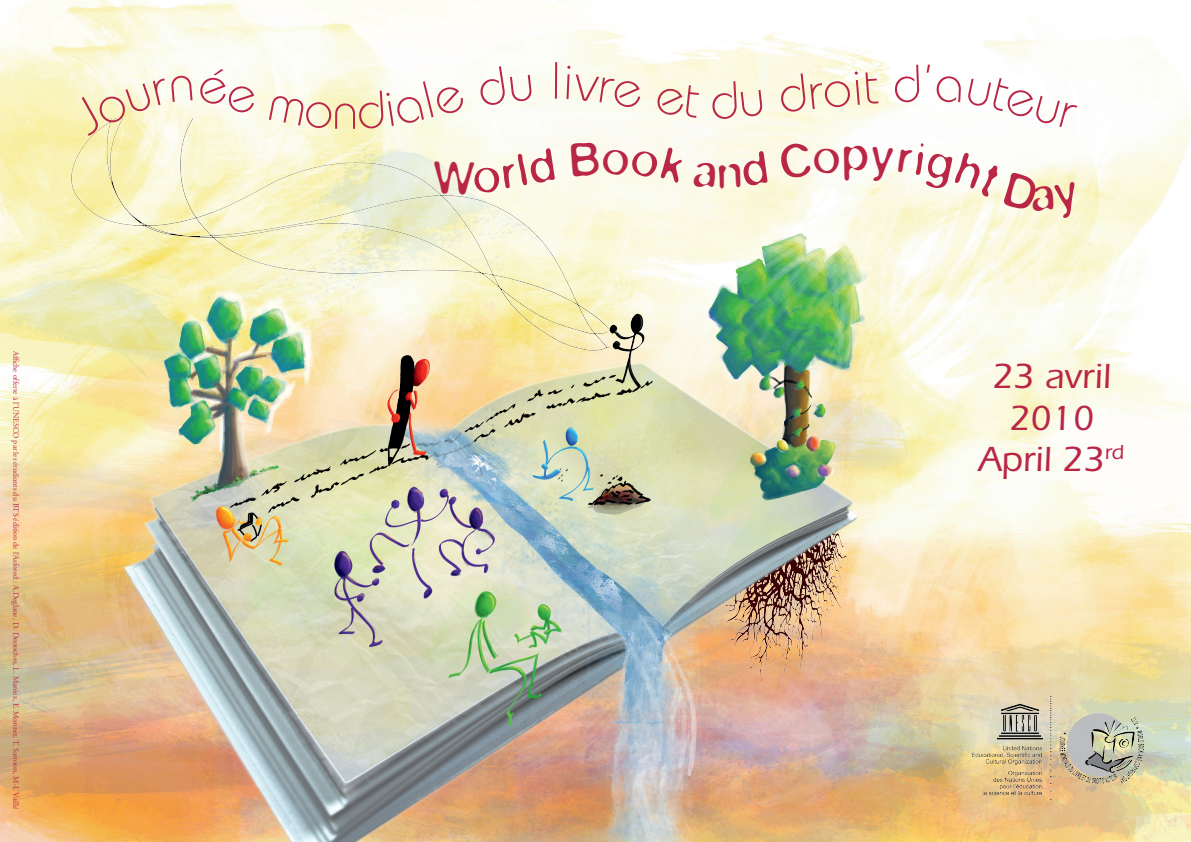
<style>
.page{position:relative;width:1191px;height:842px;background:#fff}
.page>*{position:absolute;margin:0;border:0;box-sizing:border-box;transform-origin:0 0}
.t1{font:300 52.3px "Bauhaus";color:#ba2746}
.t2{font:45px "Expose";color:#ba2746}
.t3{font:500 36.1px/41.3px "Itc Eras";color:#ba2746;text-align:center}
.t4{font:8px "Adobe Garamond";color:#ba2746}
</style>
<div class="page">
<img style="left:0;top:0;width:1191px;height:842px">
<img style="left:11px;top:118px;width:925px;height:724px">
<img style="left:969px;top:697px;width:184px;height:107px">
<svg style="left:71px;top:75px;width:121px;height:61px;background:#f9f6d3"></svg>
<svg style="left:198px;top:66px;width:60px;height:49px"></svg>
<svg style="left:269px;top:95px;width:63px;height:34px;background:#faf9df"></svg>
<svg style="left:357px;top:81px;width:108px;height:48px"></svg>
<div style="left:477px;top:66px;width:55px;height:41px;background:#fcfcf5"></div>
<div style="left:566px;top:66px;width:76px;height:43px;background:#fbfbec"></div>
<svg style="left:655px;top:85px;width:44px;height:33px"></svg>
<svg style="left:711px;top:71px;width:167px;height:48px;background:#fbf9e1"></svg>
<svg style="left:894px;top:65px;width:25px;height:38px"></svg>
<svg style="left:936px;top:76px;width:141px;height:54px"></svg>
<svg style="left:432px;top:148px;width:124px;height:46px"></svg>
<svg style="left:570px;top:141px;width:30px;height:37px"></svg>
<div style="left:630px;top:147px;width:56px;height:37px;background:#fbfaeb"></div>
<svg style="left:693px;top:141px;width:388px;height:79px"></svg>
<p class="t4" style="left:20px;top:351px;width:460px;rotate:90deg">Affiche offerte à l'UNESCO par les étudiants du BTS édition de l'Asfored : A.Deglane, D. Desroches, L. Maniez, E. Monnet, T. Samson, M-L Vaillé</p>
<h1 class="t1" style="left:332px;top:80px;width:28px">n</h1>
<h1 class="t1" style="left:550px;top:50px;width:14px">l</h1>
<h1 class="t1" style="left:922px;top:52px;width:13px">’</h1>
<h2 class="t2" style="left:602px;top:131px;width:29px">o</h2>
<h3 class="t3" style="left:979px;top:356px;width:147px">23 avril<br>2010<br>April 23<sup>rd</sup></h3>
</div>
